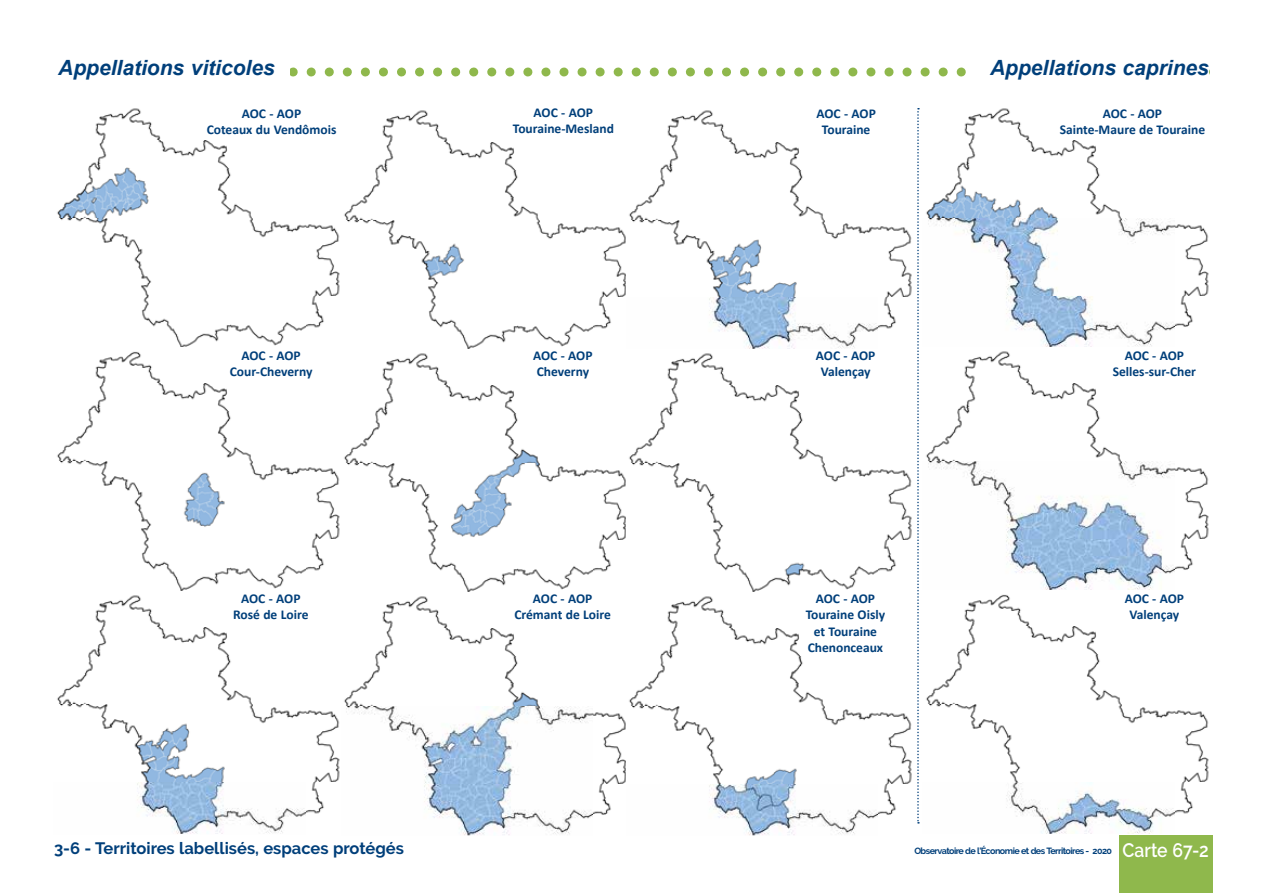
<style>
.page{position:relative;width:1263px;height:893px;background:#fff}
.page>*{position:absolute;margin:0;border:0;box-sizing:border-box;transform-origin:0 0}
.t1{font:italic 700 21px "Arial";color:#003f7a}
.t2{font:600 19.5px "Raleway";color:#fff;scale:.9 1}
.t3{font:700 16.5px "Raleway";color:#003f7a}
.t4{font:700 13.5px/16.2px "Calibri";color:#003f7a;text-align:center}
.t5{font:700 9px "Raleway";letter-spacing:-.06em;color:#003f7a}
</style>
<div class="page">
<div style="left:1119px;top:835px;width:93px;height:58px;background:#8fb84c"></div>
<svg style="left:290px;top:68px;width:676px;height:9px"></svg>
<img style="left:57px;top:108px;width:283px;height:726px">
<img style="left:344px;top:110px;width:282px;height:726px">
<img style="left:629px;top:110px;width:283px;height:239px">
<img style="left:629px;top:353px;width:291px;height:483px">
<img style="left:926px;top:108px;width:283px;height:726px">
<div style="left:191px;top:108px;width:161px;height:27px;background:#fff"></div>
<div style="left:191px;top:350px;width:161px;height:27px;background:#fff"></div>
<div style="left:190px;top:593px;width:161px;height:27px;background:#fff"></div>
<div style="left:483px;top:107px;width:161px;height:27px;background:#fff"></div>
<div style="left:482px;top:350px;width:161px;height:27px;background:#fff"></div>
<div style="left:482px;top:593px;width:161px;height:27px;background:#fff"></div>
<div style="left:766px;top:108px;width:161px;height:27px;background:#fff"></div>
<div style="left:765px;top:350px;width:161px;height:27px;background:#fff"></div>
<div style="left:1056px;top:108px;width:153px;height:27px;background:#fff"></div>
<div style="left:1100px;top:350px;width:109px;height:38px;background:#fff"></div>
<div style="left:1100px;top:593px;width:109px;height:38px;background:#fff"></div>
<svg style="left:917px;top:108px;width:2px;height:716px"></svg>
<h1 class="t1" style="left:58px;top:53px;width:218px">Appellations viticoles</h1>
<p class="t4" style="left:207px;top:106px;width:131px">AOC - AOP<br>Coteaux du Vendômois</p>
<p class="t4" style="left:513px;top:104px;width:103px">AOC - AOP<br>Touraine-Mesland</p>
<p class="t4" style="left:816px;top:106px;width:61px">AOC - AOP<br>Touraine</p>
<h1 class="t1" style="left:990px;top:53px;width:220px">Appellations caprines</h1>
<p class="t4" style="left:1060px;top:106px;width:147px">AOC - AOP<br>Sainte-Maure de Touraine</p>
<p class="t4" style="left:230px;top:347px;width:84px">AOC - AOP<br>Cour-Cheverny</p>
<p class="t4" style="left:533px;top:347px;width:61px;text-align:left">AOC - AOP<br>Cheverny</p>
<p class="t4" style="left:816px;top:347px;width:61px">AOC - AOP<br>Valençay</p>
<p class="t4" style="left:1113px;top:347px;width:85px">AOC - AOP<br>Selles-sur-Cher</p>
<p class="t4" style="left:233px;top:590px;width:77px">AOC - AOP<br>Rosé de Loire</p>
<p class="t4" style="left:514px;top:590px;width:98px">AOC - AOP<br>Crémant de Loire</p>
<p class="t4" style="left:806px;top:590px;width:81px">AOC - AOP<br>Touraine Oisly et Touraine<br>Chenonceaux</p>
<p class="t4" style="left:1125px;top:590px;width:61px">AOC - AOP<br>Valençay</p>
<p class="t3" style="left:54px;top:839px;width:351px">3-6 - Territoires labellisés, espaces protégés</p>
<h2 class="t2" style="left:1122px;top:839px;width:97px">Carte 67-2</h2>
<p class="t5" style="left:914px;top:846px;width:199px">Observatoire de l'Économie et des Territoires - 2020</p>
</div>
